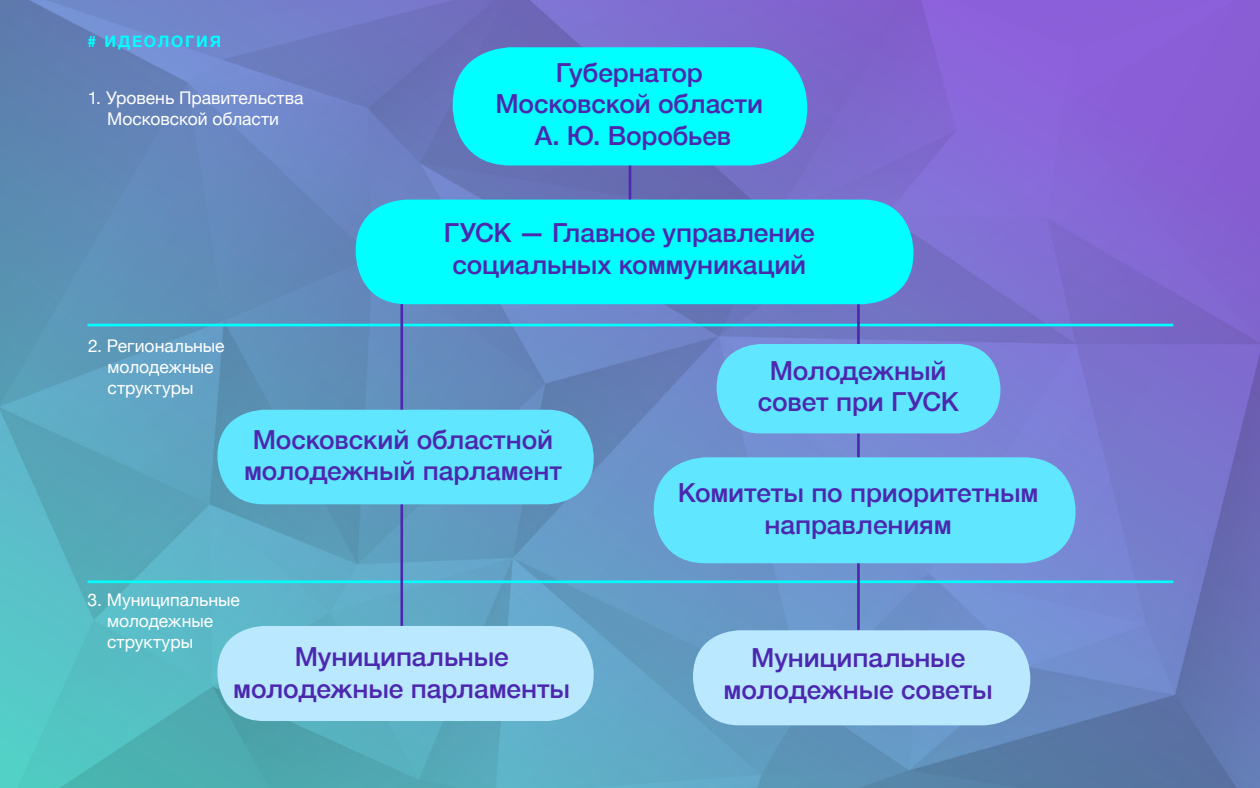
<style>
.page{position:relative;width:1260px;height:788px;background:#fff}
.page>*{position:absolute;margin:0;border:0;box-sizing:border-box;transform-origin:0 0}
.t1{font:500 26.25px/31.5px "Helvetica Neue";letter-spacing:-.005em;color:#4c28af;text-align:center}
.t2{font:17.5px/21px "Helvetica Neue";color:#fff}
.t3{font:700 15.75px "Helvetica Neue";letter-spacing:.115em;color:#0ff}
</style>
<div class="page">
<img style="left:0;top:0;width:1260px;height:788px">
<hr style="left:88px;top:324px;width:1085px;height:2px;background:#0ff">
<hr style="left:88px;top:580px;width:1085px;height:3px;background:#0ff">
<hr style="left:400px;top:267px;width:3px;height:363px;background:#4c28af">
<hr style="left:629px;top:149px;width:2px;height:95px;background:#4c28af">
<hr style="left:857px;top:267px;width:3px;height:363px;background:#4c28af">
<div style="left:356px;top:199px;width:558px;height:105px;background:#0ff;border-radius:51px"></div>
<div style="left:453px;top:47px;width:354px;height:118px;background:#0ff;border-radius:58px"></div>
<div style="left:217px;top:626px;width:377px;height:95px;background:#bae8ff;border-radius:46px"></div>
<div style="left:693px;top:630px;width:337px;height:95px;background:#bae8ff;border-radius:46px"></div>
<div style="left:217px;top:410px;width:377px;height:94px;background:#60e7ff;border-radius:46px"></div>
<div style="left:717px;top:344px;width:283px;height:89px;background:#60e7ff;border-radius:44px"></div>
<div style="left:654px;top:457px;width:422px;height:106px;background:#60e7ff;border-radius:52px"></div>
<p class="t3" style="left:88px;top:29px;width:135px"># ИДЕОЛОГИЯ</p>
<p class="t2" style="left:88px;top:88px;width:217px;text-align:center">1. Уровень Правительства<br>Московской области</p>
<p class="t2" style="left:108px;top:336px;width:119px;text-indent:-19px">2. Региональные молодежные структуры</p>
<p class="t1" style="left:496px;top:55px;width:269px">Губернатор<br>Московской области<br>А. Ю. Воробьев</p>
<p class="t1" style="left:444px;top:215px;width:372px">ГУСК — Главное управление социальных коммуникаций</p>
<p class="t1" style="left:758px;top:352px;width:203px">Молодежный совет при ГУСК</p>
<p class="t1" style="left:244px;top:421px;width:319px">Московский областной молодежный парламент</p>
<p class="t2" style="left:107px;top:590px;width:134px;text-indent:-19px">3. Муниципальные молодежные структуры</p>
<p class="t1" style="left:233px;top:639px;width:339px">Муниципальные молодежные парламенты</p>
<p class="t1" style="left:678px;top:475px;width:362px">Комитеты по приоритетным направлениям</p>
<p class="t1" style="left:724px;top:639px;width:271px">Муниципальные молодежные советы</p>
</div>
